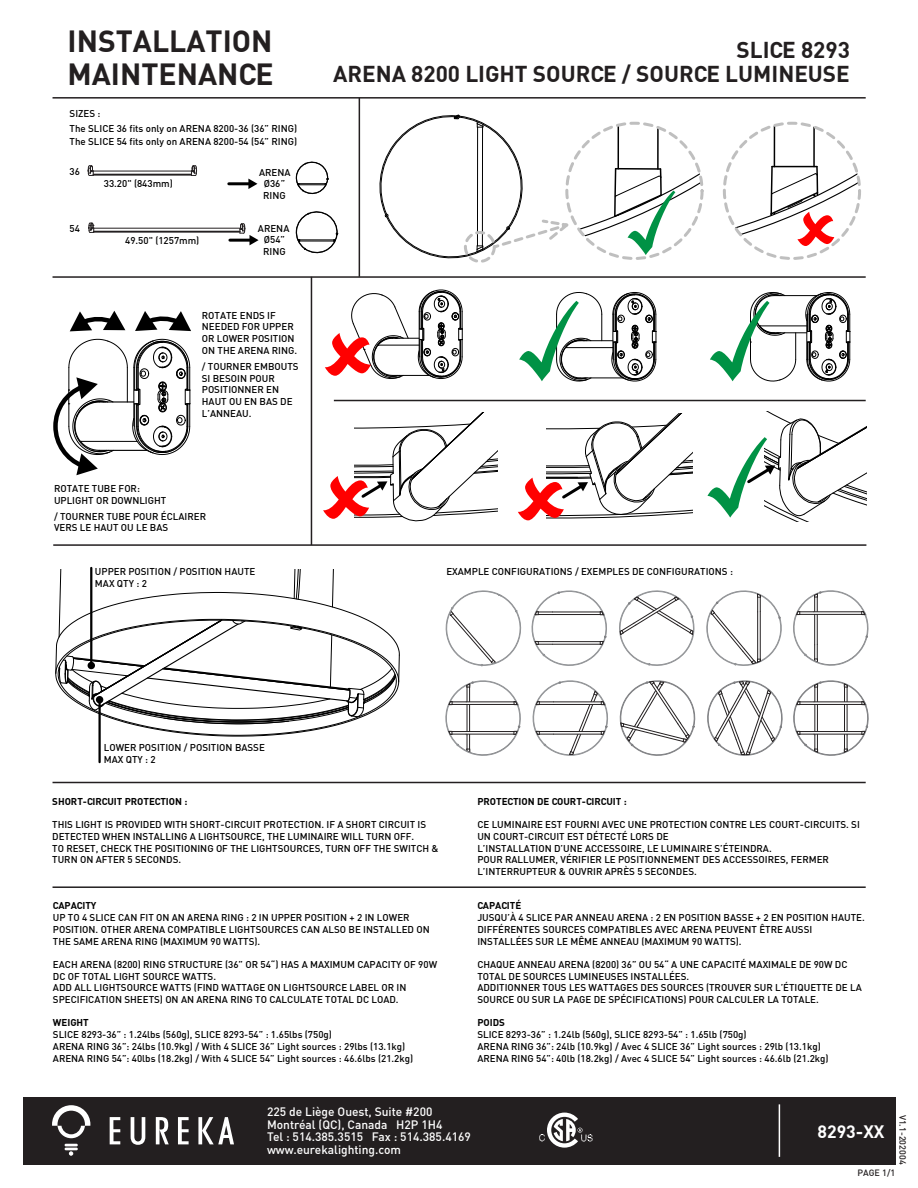
<style>
.page{position:relative;width:918px;height:1188px;background:#fff}
.page>*{position:absolute;margin:0;border:0;box-sizing:border-box;transform-origin:0 0}
.t1{font:700 30px/33px "DIN";color:#231f20}
.t2{font:700 22.5px/24px "DIN";color:#231f20;text-align:right}
.t3{font:700 17.7px "DIN";color:#fff}
.t4{font:500 12px/12.8px "DIN";color:#fff}
.t5{font:500 9.75px/11.7px "DIN";color:#000}
.t6{font:700 9.75px "DIN";color:#000}
.t7{font:500 9px "DIN";color:#231f20}
</style>
<div class="page">
<div style="left:23px;top:1097px;width:872px;height:67px;background:#231f20"></div>
<svg style="left:110px;top:1117px;width:10px;height:27px"></svg>
<svg style="left:178px;top:1117px;width:11px;height:27px"></svg>
<svg style="left:156px;top:1117px;width:13px;height:27px"></svg>
<svg style="left:131px;top:1117px;width:14px;height:28px"></svg>
<svg style="left:198px;top:1117px;width:36px;height:27px"></svg>
<svg style="left:52px;top:1105px;width:38px;height:33px"></svg>
<svg style="left:65px;top:1144px;width:13px;height:12px"></svg>
<hr style="left:779px;top:1104px;width:1px;height:53px;background:#fff">
<svg style="left:539px;top:1113px;width:54px;height:35px"></svg>
<hr style="left:53px;top:97px;width:813px;height:2px;background:#231f20">
<hr style="left:53px;top:276px;width:813px;height:2px;background:#231f20">
<hr style="left:334px;top:400px;width:532px;height:1px;background:#231f20">
<hr style="left:53px;top:544px;width:813px;height:2px;background:#231f20">
<hr style="left:53px;top:782px;width:813px;height:1px;background:#231f20">
<hr style="left:53px;top:886px;width:813px;height:2px;background:#231f20">
<hr style="left:359px;top:98px;width:1px;height:179px;background:#231f20">
<hr style="left:311px;top:277px;width:1px;height:268px;background:#231f20">
<hr style="left:90px;top:568px;width:2px;height:98px;background:#000">
<hr style="left:98px;top:700px;width:3px;height:62px;background:#000">
<hr style="left:566px;top:347px;width:47px;height:1px;background:#000">
<hr style="left:580px;top:340px;width:33px;height:1px;background:#000">
<hr style="left:580px;top:378px;width:43px;height:1px;background:#000">
<svg style="left:611px;top:292px;width:46px;height:90px"></svg>
<svg style="left:55px;top:569px;width:345px;height:168px"></svg>
<hr style="left:760px;top:326px;width:47px;height:1px;background:#000">
<hr style="left:774px;top:332px;width:33px;height:1px;background:#000">
<hr style="left:774px;top:295px;width:43px;height:1px;background:#000">
<svg style="left:805px;top:292px;width:46px;height:90px"></svg>
<div style="left:464px;top:231px;width:32px;height:32px;border:3px dashed #bfbfbf;border-radius:50%"></div>
<svg style="left:53px;top:339px;width:138px;height:136px"></svg>
<svg style="left:135px;top:311px;width:56px;height:20px"></svg>
<svg style="left:70px;top:311px;width:55px;height:20px"></svg>
<svg style="left:531px;top:590px;width:76px;height:76px"></svg>
<svg style="left:619px;top:590px;width:76px;height:76px"></svg>
<svg style="left:706px;top:590px;width:76px;height:76px"></svg>
<svg style="left:532px;top:680px;width:76px;height:76px"></svg>
<svg style="left:619px;top:680px;width:77px;height:76px"></svg>
<svg style="left:707px;top:680px;width:76px;height:76px"></svg>
<svg style="left:793px;top:680px;width:76px;height:76px"></svg>
<svg style="left:445px;top:590px;width:77px;height:76px"></svg>
<svg style="left:793px;top:590px;width:76px;height:76px"></svg>
<hr style="left:94px;top:232px;width:146px;height:1px;background:#231f20">
<hr style="left:94px;top:231px;width:146px;height:1px;background:#231f20">
<hr style="left:94px;top:228px;width:146px;height:1px;background:#231f20">
<svg style="left:88px;top:222px;width:6px;height:11px"></svg>
<hr style="left:93px;top:175px;width:98px;height:1px;background:#231f20">
<hr style="left:93px;top:174px;width:98px;height:1px;background:#231f20">
<hr style="left:93px;top:171px;width:98px;height:1px;background:#231f20">
<svg style="left:191px;top:165px;width:6px;height:11px"></svg>
<svg style="left:88px;top:165px;width:6px;height:11px"></svg>
<svg style="left:295px;top:161px;width:33px;height:33px"></svg>
<svg style="left:295px;top:211px;width:43px;height:43px"></svg>
<hr style="left:230px;top:239px;width:21px;height:3px;background:#000">
<svg style="left:240px;top:223px;width:19px;height:22px"></svg>
<hr style="left:229px;top:182px;width:21px;height:3px;background:#000">
<svg style="left:248px;top:179px;width:9px;height:10px"></svg>
<svg style="left:445px;top:680px;width:76px;height:76px"></svg>
<svg style="left:351px;top:289px;width:112px;height:90px"></svg>
<svg style="left:735px;top:121px;width:124px;height:125px"></svg>
<svg style="left:354px;top:413px;width:144px;height:109px"></svg>
<svg style="left:556px;top:292px;width:47px;height:90px"></svg>
<svg style="left:379px;top:114px;width:325px;height:146px"></svg>
<svg style="left:546px;top:412px;width:320px;height:110px"></svg>
<svg style="left:749px;top:292px;width:47px;height:90px"></svg>
<h1 class="t1" style="left:68px;top:23px;width:208px">INSTALLATION<br>MAINTENANCE</h1>
<p class="t5" style="left:70px;top:106px;width:229px;line-height:14.4px">SIZES :<br>The SLICE 36 fits only on ARENA 8200-36 (36” RING)</p>
<p class="t5" style="left:70px;top:135px;width:229px">The SLICE 54 fits only on ARENA 8200-54 (54” RING)</p>
<p class="t5" style="left:70px;top:165px;width:12px">36</p>
<p class="t5" style="left:259px;top:166px;width:33px;text-align:center">ARENA<br>Ø36”<br>RING</p>
<p class="t5" style="left:70px;top:223px;width:12px">54</p>
<p class="t5" style="left:258px;top:222px;width:33px;text-align:center">ARENA<br>Ø54”<br>RING</p>
<p class="t5" style="left:104px;top:178px;width:71px">33.20" (843mm)</p>
<p class="t5" style="left:125px;top:234px;width:76px">49.50" (1257mm)</p>
<p class="t5" style="left:202px;top:309px;width:97px">ROTATE ENDS IF<br>NEEDED FOR UPPER<br>OR LOWER POSITION<br>ON THE ARENA RING.</p>
<p class="t5" style="left:202px;top:360px;width:98px">/ TOURNER EMBOUTS<br>SI BESOIN POUR<br>POSITIONNER EN<br>HAUT OU EN BAS DE<br>L’ANNEAU.</p>
<p class="t5" style="left:54px;top:482px;width:114px">ROTATE TUBE FOR:<br>UPLIGHT OR DOWNLIGHT</p>
<p class="t5" style="left:54px;top:510px;width:154px">/ TOURNER TUBE POUR ÉCLAIRER<br>VERS LE HAUT OU LE BAS</p>
<p class="t5" style="left:95px;top:566px;width:162px">UPPER POSITION / POSITION HAUTE<br>MAX QTY : 2</p>
<h2 class="t2" style="left:333px;top:37px;width:518px">SLICE 8293<br>ARENA 8200 LIGHT SOURCE / SOURCE LUMINEUSE</h2>
<p class="t5" style="left:446px;top:566px;width:288px">EXAMPLE CONFIGURATIONS / EXEMPLES DE CONFIGURATIONS :</p>
<p class="t5" style="left:104px;top:741px;width:163px">LOWER POSITION / POSITION BASSE<br>MAX QTY : 2</p>
<p class="t6" style="left:52px;top:795px;width:137px">SHORT-CIRCUIT PROTECTION :</p>
<p class="t5" style="left:52px;top:818px;width:388px">THIS LIGHT IS PROVIDED WITH SHORT-CIRCUIT PROTECTION. IF A SHORT CIRCUIT IS DETECTED WHEN INSTALLING A LIGHTSOURCE, THE LUMINAIRE WILL TURN OFF.<br>TO RESET, CHECK THE POSITIONING OF THE LIGHTSOURCES, TURN OFF THE SWITCH &amp; TURN ON AFTER 5 SECONDS.</p>
<p class="t6" style="left:53px;top:900px;width:45px">CAPACITY</p>
<p class="t5" style="left:53px;top:911px;width:378px">UP TO 4 SLICE CAN FIT ON AN ARENA RING : 2 IN UPPER POSITION + 2 IN LOWER<br>POSITION. OTHER ARENA COMPATIBLE LIGHTSOURCES CAN ALSO BE INSTALLED ON<br>THE SAME ARENA RING (MAXIMUM 90 WATTS).</p>
<p class="t5" style="left:53px;top:958px;width:386px">EACH ARENA (8200) RING STRUCTURE (36” OR 54“) HAS A MAXIMUM CAPACITY OF 90W DC OF TOTAL LIGHT SOURCE WATTS.<br>ADD ALL LIGHTSOURCE WATTS (FIND WATTAGE ON LIGHTSOURCE LABEL OR IN SPECIFICATION SHEETS) ON AN ARENA RING TO CALCULATE TOTAL DC LOAD.</p>
<p class="t6" style="left:53px;top:1017px;width:37px">WEIGHT</p>
<p class="t5" style="left:53px;top:1028px;width:362px">SLICE 8293-36” : 1.24lbs (560g), SLICE 8293-54” : 1.65lbs (750g)<br>ARENA RING 36”: 24lbs (10.9kg) / With 4 SLICE 36” Light sources : 29lbs (13.1kg)<br>ARENA RING 54”: 40lbs (18.2kg) / With 4 SLICE 54” Light sources : 46.6lbs (21.2kg)</p>
<p class="t6" style="left:477px;top:795px;width:151px">PROTECTION DE COURT-CIRCUIT :</p>
<p class="t5" style="left:477px;top:818px;width:384px">CE LUMINAIRE EST FOURNI AVEC UNE PROTECTION CONTRE LES COURT-CIRCUITS. SI UN COURT-CIRCUIT EST DÉTECTÉ LORS DE<br>L’INSTALLATION D’UNE ACCESSOIRE, LE LUMINAIRE S’ÉTEINDRA.<br>POUR RALLUMER, VÉRIFIER LE POSITIONNEMENT DES ACCESSOIRES, FERMER L’INTERRUPTEUR &amp; OUVRIR APRÈS 5 SECONDES.</p>
<p class="t6" style="left:477px;top:900px;width:45px">CAPACITÉ</p>
<p class="t5" style="left:477px;top:911px;width:389px">JUSQU’À 4 SLICE PAR ANNEAU ARENA : 2 EN POSITION BASSE + 2 EN POSITION HAUTE.<br>DIFFÉRENTES SOURCES COMPATIBLES AVEC ARENA PEUVENT ÊTRE AUSSI<br>INSTALLÉES SUR LE MÊME ANNEAU (MAXIMUM 90 WATTS).</p>
<p class="t5" style="left:477px;top:958px;width:386px">CHAQUE ANNEAU ARENA (8200) 36” OU 54“ A UNE CAPACITÉ MAXIMALE DE 90W DC TOTAL DE SOURCES LUMINEUSES INSTALLÉES.<br>ADDITIONNER TOUS LES WATTAGES DES SOURCES (TROUVER SUR L’ÉTIQUETTE DE LA SOURCE OU SUR LA PAGE DE SPÉCIFICATIONS) POUR CALCULER LA TOTALE.</p>
<p class="t6" style="left:477px;top:1017px;width:29px">POIDS</p>
<p class="t5" style="left:477px;top:1028px;width:353px">SLICE 8293-36” : 1.24lb (560g), SLICE 8293-54” : 1.65lb (750g)<br>ARENA RING 36”: 24lb (10.9kg) / Avec 4 SLICE 36” Light sources : 29lb (13.1kg)<br>ARENA RING 54”: 40lb (18.2kg) / Avec 4 SLICE 54” Light sources : 46.6lb (21.2kg)</p>
<p class="t4" style="left:267px;top:1105px;width:205px">225 de Liège Ouest, Suite #200<br>Montréal (QC), Canada H2P 1H4<br>Tel : 514.385.3515 Fax : 514.385.4169 www.eurekalighting.com</p>
<h3 class="t3" style="left:818px;top:1120px;width:69px">8293-XX</h3>
<p class="t7" style="left:909px;top:1115px;width:51px;rotate:90deg">V1.1-202004</p>
<p class="t7" style="left:858px;top:1167px;width:39px">PAGE 1/1</p>
</div>
